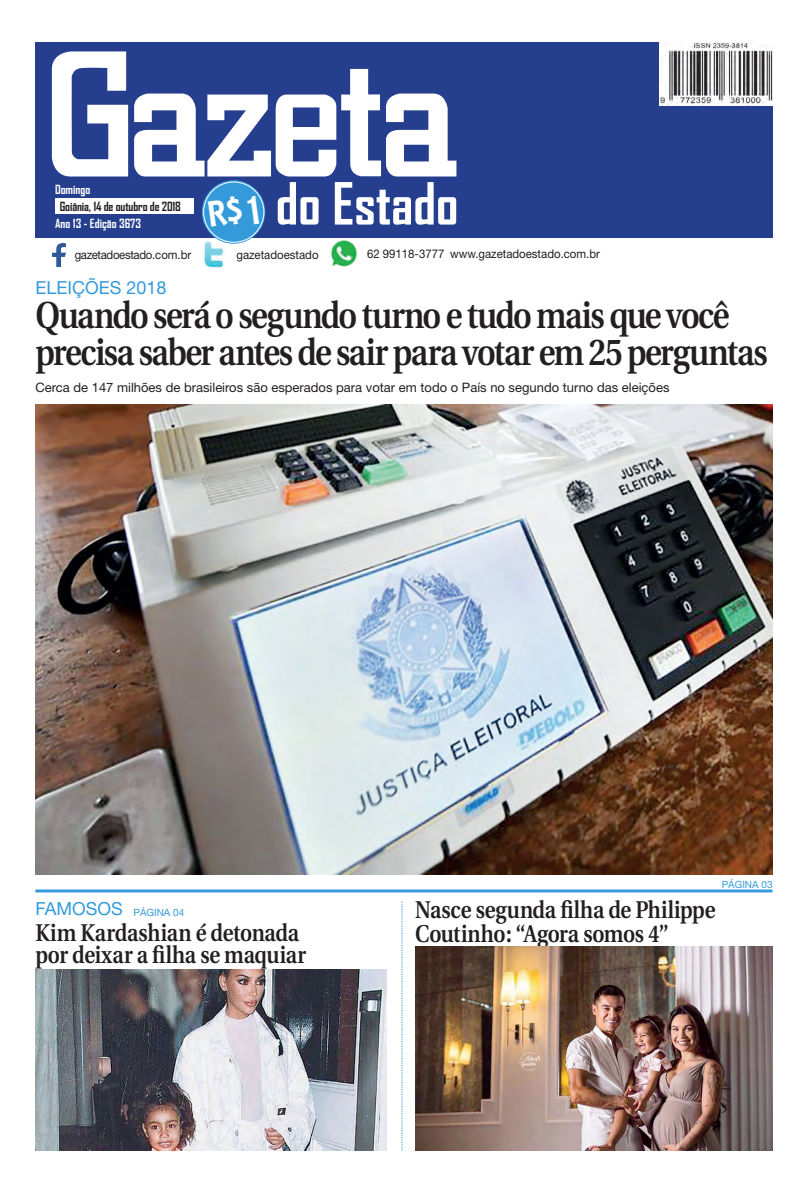
<style>
.page{position:relative;width:808px;height:1191px;background:#fff}
.page>*{position:absolute;margin:0;border:0;box-sizing:border-box;transform-origin:0 0}
.t1{font:700 55.6px "Agency FB";color:#fff}
.Manchete{font:600 37.4px/37px "Utopia";letter-spacing:-.045em;color:#231f20;scale:.86 1}
.Manchete-2{font:600 24.2px/24px "Utopia";letter-spacing:-.015em;color:#231f20;scale:.86 1}
.Retranca{font:18px "Helvetica Neue";color:#349ada}
.Legenda{font:13px "Helvetica Neue";color:#231f20}
.t2{font:700 12.1px "Agency FB";letter-spacing:-.01em;color:#231f20}
.t3{font:700 12.1px "Agency FB";color:#fff}
.t4{font:12px "Helvetica Neue";color:#231f20;scale:.95 1}
.t5{font:12px "Helvetica Neue";letter-spacing:-.03em;color:#231f20;scale:.95 1}
.Retranca-2{font:10px "Helvetica Neue";color:#349ada}
</style>
<div class="page">
<div style="left:35px;top:43px;width:737px;height:195px;background:#253f8e"></div>
<svg style="left:52px;top:51px;width:76px;height:125px"></svg>
<svg style="left:134px;top:69px;width:322px;height:107px"></svg>
<div style="left:55px;top:198px;width:138px;height:16px;background:#fff"></div>
<svg style="left:402px;top:901px;width:1px;height:249px"></svg>
<svg style="left:202px;top:180px;width:63px;height:64px"></svg>
<div style="left:203px;top:182px;width:61px;height:61px;border:1px solid #fff;border-radius:50%"></div>
<img style="left:660px;top:43px;width:112px;height:63px">
<img style="left:204px;top:240px;width:21px;height:29px">
<img style="left:330px;top:239px;width:28px;height:28px">
<img style="left:52px;top:243px;width:13px;height:23px">
<hr style="left:35px;top:889px;width:737px;height:3px;background:#349ada">
<img style="left:416px;top:947px;width:356px;height:203px">
<img style="left:35px;top:969px;width:352px;height:181px">
<img style="left:35px;top:404px;width:737px;height:470px">
<div style="left:208px;top:195px;width:51px;height:32px;background:#349ada"></div>
<p class="t3" style="left:55px;top:182px;width:37px">Domingo</p>
<p class="t2" style="left:60px;top:199px;width:123px">Goiânia, 14 de outubro de 2018</p>
<p class="t3" style="left:55px;top:216px;width:88px">Ano 13 - Edição 3673</p>
<p class="t1" style="left:276px;top:169px;width:184px">do Estado</p>
<p class="t5" style="left:75px;top:247px;width:124px">gazetadoestado.com.br</p>
<p class="t4" style="left:236px;top:247px;width:88px">gazetadoestado</p>
<p class="t4" style="left:367px;top:247px;width:83px">62 99118-3777</p>
<p class="t4" style="left:450px;top:247px;width:159px">www.gazetadoestado.com.br</p>
<p class="Retranca" style="left:35px;top:277px;width:133px">ELEIÇÕES 2018</p>
<p class="Manchete" style="left:35px;top:297px;width:853px">Quando será o segundo turno e tudo mais que você precisa saber antes de sair para votar em 25 perguntas</p>
<p class="Legenda" style="left:35px;top:379px;width:635px">Cerca de 147 milhões de brasileiros são esperados para votar em todo o País no segundo turno das eleições</p>
<p class="Retranca-2" style="left:722px;top:878px;width:52px">PÁGINA 03</p>
<p class="Retranca" style="left:35px;top:897px;width:89px">FAMOSOS</p>
<p class="Retranca-2" style="left:134px;top:906px;width:52px">PÁGINA 04</p>
<p class="Manchete-2" style="left:415px;top:898px;width:351px">Nasce segunda filha de Philippe<br>Coutinho: “Agora somos 4”</p>
<p class="Manchete-2" style="left:35px;top:921px;width:308px">Kim Kardashian é detonada</p>
<p class="Manchete-2" style="left:35px;top:943px;width:316px">por deixar a filha se maquiar</p>
</div>
